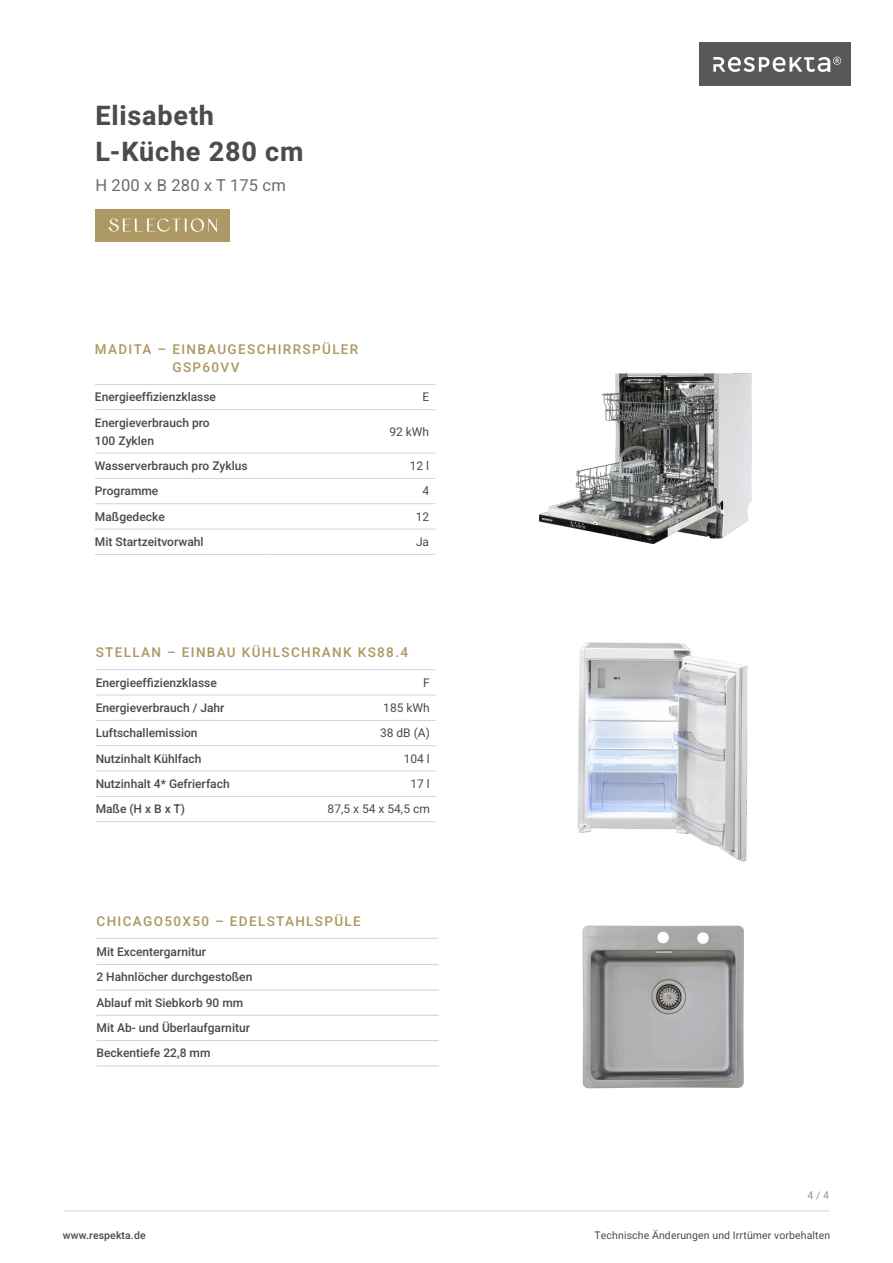
<style>
.page{position:relative;width:893px;height:1263px;background:#fff}
.page>*{position:absolute;margin:0;border:0;box-sizing:border-box;transform-origin:0 0}
.t1{font:27px "Heebo";letter-spacing:.03em;color:#4b4c4d}
.t2{font:16.5px "Heebo";letter-spacing:.01em;color:#6c6d70}
.t3{font:13.5px "Heebo";letter-spacing:.1em;color:#ad9963}
.t4{font:12px/18px "Heebo";color:#4b4c4d}
.t5{font:10.5px "Heebo";letter-spacing:.01em;color:#4b4c4d}
.t6{font:10.5px "Heebo";color:#939598}
</style>
<div class="page">
<div style="left:699px;top:43px;width:151px;height:43px;background:#57585a"></div>
<svg style="left:713px;top:57px;width:128px;height:15px"></svg>
<hr style="left:63px;top:1210px;width:766px;height:1px;background:#d1d2d4">
<hr style="left:96px;top:669px;width:170px;height:1px;background:#d1d2d4">
<hr style="left:266px;top:669px;width:170px;height:1px;background:#d1d2d4">
<hr style="left:96px;top:695px;width:170px;height:1px;background:#d1d2d4">
<hr style="left:266px;top:695px;width:170px;height:1px;background:#d1d2d4">
<hr style="left:96px;top:720px;width:170px;height:1px;background:#d1d2d4">
<hr style="left:266px;top:720px;width:170px;height:1px;background:#d1d2d4">
<hr style="left:96px;top:745px;width:170px;height:1px;background:#d1d2d4">
<hr style="left:266px;top:745px;width:170px;height:1px;background:#d1d2d4">
<hr style="left:96px;top:771px;width:170px;height:1px;background:#d1d2d4">
<hr style="left:266px;top:771px;width:170px;height:1px;background:#d1d2d4">
<hr style="left:96px;top:796px;width:170px;height:1px;background:#d1d2d4">
<hr style="left:266px;top:796px;width:170px;height:1px;background:#d1d2d4">
<hr style="left:96px;top:821px;width:170px;height:1px;background:#d1d2d4">
<hr style="left:266px;top:821px;width:170px;height:1px;background:#d1d2d4">
<div style="left:96px;top:209px;width:134px;height:33px;background:#ad9963"></div>
<svg style="left:109px;top:218px;width:108px;height:14px"></svg>
<hr style="left:95px;top:384px;width:170px;height:1px;background:#d1d2d4">
<hr style="left:265px;top:384px;width:170px;height:1px;background:#d1d2d4">
<hr style="left:95px;top:409px;width:170px;height:1px;background:#d1d2d4">
<hr style="left:265px;top:409px;width:170px;height:1px;background:#d1d2d4">
<hr style="left:95px;top:453px;width:170px;height:1px;background:#d1d2d4">
<hr style="left:265px;top:453px;width:170px;height:1px;background:#d1d2d4">
<hr style="left:95px;top:478px;width:170px;height:1px;background:#d1d2d4">
<hr style="left:265px;top:478px;width:170px;height:1px;background:#d1d2d4">
<hr style="left:95px;top:503px;width:170px;height:1px;background:#d1d2d4">
<hr style="left:265px;top:503px;width:170px;height:1px;background:#d1d2d4">
<hr style="left:95px;top:529px;width:170px;height:1px;background:#d1d2d4">
<hr style="left:265px;top:529px;width:170px;height:1px;background:#d1d2d4">
<hr style="left:95px;top:554px;width:170px;height:1px;background:#d1d2d4">
<hr style="left:265px;top:554px;width:170px;height:1px;background:#d1d2d4">
<img style="left:540px;top:373px;width:211px;height:171px">
<img style="left:577px;top:642px;width:171px;height:220px">
<hr style="left:96px;top:964px;width:343px;height:1px;background:#d1d2d4">
<hr style="left:96px;top:989px;width:343px;height:1px;background:#d1d2d4">
<hr style="left:96px;top:1015px;width:343px;height:1px;background:#d1d2d4">
<hr style="left:96px;top:1040px;width:343px;height:1px;background:#d1d2d4">
<hr style="left:96px;top:1065px;width:343px;height:1px;background:#d1d2d4">
<hr style="left:96px;top:938px;width:343px;height:1px;background:#d1d2d4">
<img style="left:582px;top:925px;width:162px;height:164px">
<p class="t1" style="left:95px;top:97px;width:120px">Elisabeth</p>
<p class="t1" style="left:95px;top:133px;width:210px">L-Küche 280 cm</p>
<p class="t2" style="left:95px;top:174px;width:192px">H 200 x B 280 x T 175 cm</p>
<p class="t3" style="left:95px;top:339px;width:265px">MADITA – EINBAUGESCHIRRSPÜLER</p>
<p class="t3" style="left:172px;top:357px;width:68px">GSP60VV</p>
<p class="t4" style="left:95px;top:388px;width:123px">Energieeffizienzklasse</p>
<p class="t4" style="left:422px;top:388px;width:8px">E</p>
<p class="t4" style="left:95px;top:413px;width:116px">Energieverbrauch pro<br>100 Zyklen</p>
<p class="t4" style="left:389px;top:422px;width:41px">92 kWh</p>
<p class="t4" style="left:95px;top:457px;width:154px">Wasserverbrauch pro Zyklus</p>
<p class="t4" style="left:410px;top:457px;width:21px">12 l</p>
<p class="t4" style="left:95px;top:482px;width:65px">Programme</p>
<p class="t4" style="left:422px;top:482px;width:8px">4</p>
<p class="t4" style="left:95px;top:507px;width:71px">Maßgedecke</p>
<p class="t4" style="left:416px;top:507px;width:15px">12</p>
<p class="t4" style="left:95px;top:533px;width:110px">Mit Startzeitvorwahl</p>
<p class="t4" style="left:416px;top:533px;width:15px">Ja</p>
<p class="t3" style="left:96px;top:643px;width:314px">STELLAN – EINBAU KÜHLSCHRANK KS88.4</p>
<p class="t4" style="left:96px;top:673px;width:123px">Energieeffizienzklasse</p>
<p class="t4" style="left:423px;top:673px;width:8px">F</p>
<p class="t4" style="left:96px;top:699px;width:130px">Energieverbrauch / Jahr</p>
<p class="t4" style="left:383px;top:699px;width:48px">185 kWh</p>
<p class="t4" style="left:96px;top:724px;width:103px">Luftschallemission</p>
<p class="t4" style="left:380px;top:724px;width:51px">38 dB (A)</p>
<p class="t4" style="left:96px;top:749px;width:107px">Nutzinhalt Kühlfach</p>
<p class="t4" style="left:404px;top:749px;width:28px">104 l</p>
<p class="t4" style="left:96px;top:775px;width:136px">Nutzinhalt 4* Gefrierfach</p>
<p class="t4" style="left:410px;top:775px;width:21px">17 l</p>
<p class="t4" style="left:96px;top:800px;width:91px">Maße (H x B x T)</p>
<p class="t4" style="left:328px;top:800px;width:104px">87,5 x 54 x 54,5 cm</p>
<p class="t3" style="left:96px;top:911px;width:266px">CHICAGO50X50 – EDELSTAHLSPÜLE</p>
<p class="t4" style="left:96px;top:942px;width:111px">Mit Excentergarnitur</p>
<p class="t4" style="left:96px;top:968px;width:157px">2 Hahnlöcher durchgestoßen</p>
<p class="t4" style="left:96px;top:993px;width:148px">Ablauf mit Siebkorb 90 mm</p>
<p class="t4" style="left:96px;top:1019px;width:155px">Mit Ab- und Überlaufgarnitur</p>
<p class="t4" style="left:96px;top:1044px;width:115px">Beckentiefe 22,8 mm</p>
<p class="t6" style="left:807px;top:1188px;width:23px">4 / 4</p>
<p class="t5" style="left:63px;top:1228px;width:84px">www.respekta.de</p>
<p class="t5" style="left:595px;top:1227px;width:237px">Technische Änderungen und Irrtümer vorbehalten</p>
</div>
